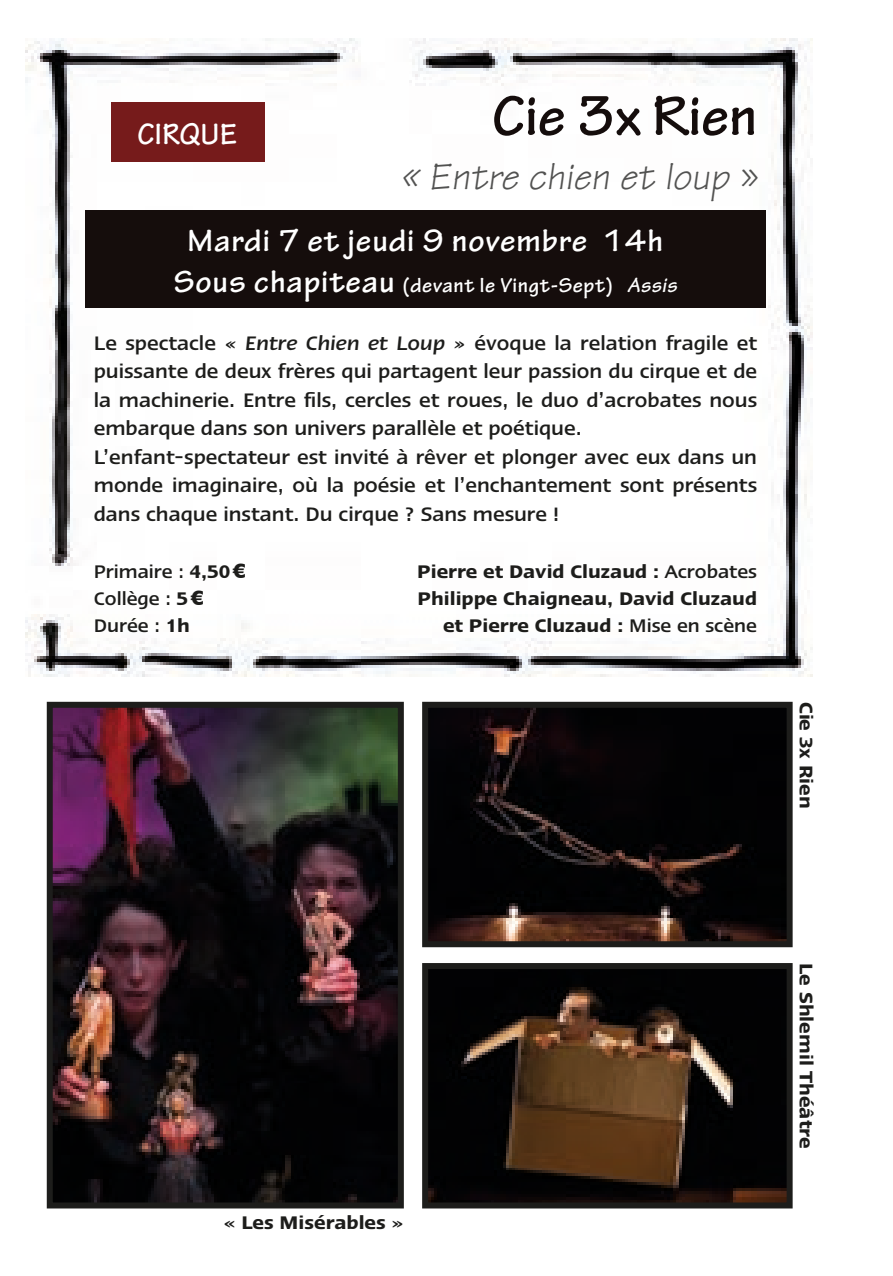
<style>
.page{position:relative;width:893px;height:1276px;background:#fff}
.page>*{position:absolute;margin:0;border:0;box-sizing:border-box;transform-origin:0 0}
.t1{font:700 59.4px "Tekton Pro";color:#150d0c}
.t2{font:italic 39.6px "Tekton";color:#525251}
.t3{font:700 33px "Tekton Pro";letter-spacing:.03em;color:#fff}
.t4{font:700 31.5px "Tekton";color:#fff}
.t5{font:500 22.5px/28.5px "Linotype Ergo";color:#1d1d1b}
.t6{font:700 21.6px "Tekton Pro";letter-spacing:.03em;color:#fff}
.t7{font:600 21px/27px "Linotype Ergo";color:#1d1d1b;text-align:right}
.t8{font:500 21px/27px "Linotype Ergo";color:#1d1d1b}
.s1{font-size:33px}
.s2{font-style:italic}
.s3{font-weight:600}
.s4{font-family:"Gill Sans";font-weight:700}
.s5{font-weight:500}
</style>
<div class="page">
<img style="left:26px;top:39px;width:786px;height:638px">
<div style="left:85px;top:210px;width:681px;height:98px;background:#150d0c"></div>
<div style="left:111px;top:102px;width:153px;height:59px;background:#761b1b"></div>
<img style="left:54px;top:709px;width:343px;height:492px">
<div style="left:47px;top:702px;width:357px;height:506px;border:6px solid #1d1d1b"></div>
<img style="left:429px;top:709px;width:357px;height:231px">
<div style="left:422px;top:702px;width:371px;height:245px;border:6px solid #1d1d1b"></div>
<img style="left:429px;top:970px;width:357px;height:231px">
<div style="left:422px;top:963px;width:371px;height:245px;border:6px solid #1d1d1b"></div>
<h1 class="t1" style="left:492px;top:81px;width:266px">Cie 3x Rien</h1>
<h2 class="t2" style="left:401px;top:152px;width:358px">« Entre chien et loup »</h2>
<h3 class="t3" style="left:188px;top:221px;width:477px">Mardi 7 et jeudi 9 novembre 14h</h3>
<p class="t6" style="left:174px;top:272px;width:504px"><span class="s1">Sous chapiteau</span> (devant le Vingt-Sept) <span class="s2">Assis</span></p>
<h3 class="t4" style="left:138px;top:114px;width:101px">CIRQUE</h3>
<p class="t5" style="left:94px;top:328px;width:665px">Le spectacle <span class="s2">« Entre Chien et Loup »</span> évoque la relation fragile et puissante de deux frères qui partagent leur passion du cirque et de la machinerie. Entre fils, cercles et roues, le duo d’acrobates nous embarque dans son univers parallèle et poétique.<br>L’enfant-spectateur est invité à rêver et plonger avec eux dans un monde imaginaire, où la poésie et l’enchantement sont présents dans chaque instant. Du cirque ? Sans mesure !</p>
<p class="t8" style="left:94px;top:558px;width:154px">Primaire : <span class="s3">4,50</span><span class="s4">€<br></span>Collège : <span class="s3">5</span><span class="s4">€<br></span>Durée : <span class="s3">1h</span></p>
<p class="t7" style="left:417px;top:558px;width:341px">Pierre et David Cluzaud : <span class="s5">Acrobates<br></span>Philippe Chaigneau, David Cluzaud et Pierre Cluzaud : <span class="s5">Mise en scène</span></p>
<p class="t7" style="left:820px;top:702px;width:108px;rotate:90deg">Cie 3x Rien</p>
<p class="t7" style="left:223px;top:1209px;width:182px">« Les Misérables »</p>
<p class="t7" style="left:820px;top:963px;width:187px;rotate:90deg">Le Shlemil Théâtre</p>
</div>
